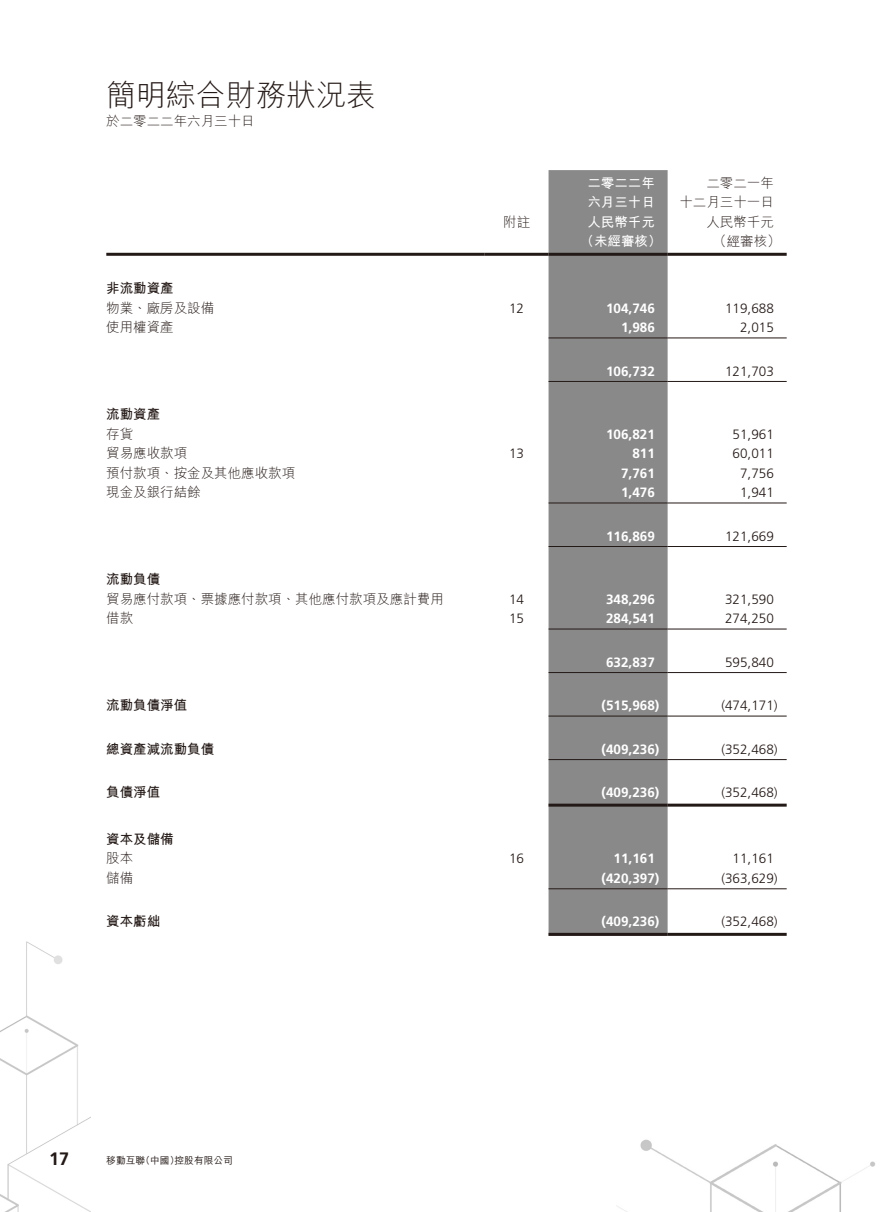
<style>
.page{position:relative;width:893px;height:1212px;background:#fff}
.page>*{position:absolute;margin:0;border:0;box-sizing:border-box;transform-origin:0 0}
.t1{font:300 30px "M Hei HK";color:#231916}
.t2{font:700 18px "Frutiger LT Std";color:#231916}
.t3{font:300 13.5px "Frutiger LT Std";color:#231916}
.t4{font:700 13.5px "Frutiger LT Std";color:#fff}
.t5{font:300 13.5px/19.5px "M Hei HK";color:#231916;text-align:right}
.t6{font:700 13.5px "M Hei HK";color:#231916}
.t7{font:700 13.5px/19.5px "M Hei HK";color:#fff}
.t8{font:500 9.75px "M Hei HK";color:#231916}
</style>
<div class="page">
<img style="left:616px;top:1139px;width:259px;height:73px">
<img style="left:0;top:941px;width:91px;height:271px">
<div style="left:549px;top:170px;width:119px;height:763px;background:#898989"></div>
<hr style="left:106px;top:253px;width:379px;height:3px;background:#231916">
<hr style="left:485px;top:253px;width:64px;height:3px;background:#231916">
<hr style="left:549px;top:253px;width:119px;height:3px;background:#231916">
<hr style="left:668px;top:253px;width:119px;height:3px;background:#231916">
<hr style="left:549px;top:338px;width:119px;height:1px;background:#231916">
<hr style="left:668px;top:338px;width:119px;height:1px;background:#231916">
<hr style="left:549px;top:381px;width:119px;height:1px;background:#231916">
<hr style="left:668px;top:381px;width:119px;height:1px;background:#231916">
<hr style="left:549px;top:503px;width:119px;height:1px;background:#231916">
<hr style="left:668px;top:503px;width:119px;height:1px;background:#231916">
<hr style="left:549px;top:546px;width:119px;height:1px;background:#231916">
<hr style="left:668px;top:546px;width:119px;height:1px;background:#231916">
<hr style="left:549px;top:629px;width:119px;height:1px;background:#231916">
<hr style="left:668px;top:629px;width:119px;height:1px;background:#231916">
<hr style="left:549px;top:672px;width:119px;height:1px;background:#231916">
<hr style="left:668px;top:672px;width:119px;height:1px;background:#231916">
<hr style="left:549px;top:716px;width:119px;height:1px;background:#231916">
<hr style="left:668px;top:716px;width:119px;height:1px;background:#231916">
<hr style="left:549px;top:759px;width:119px;height:1px;background:#231916">
<hr style="left:668px;top:759px;width:119px;height:1px;background:#231916">
<hr style="left:549px;top:804px;width:119px;height:3px;background:#231916">
<hr style="left:668px;top:804px;width:119px;height:3px;background:#231916">
<hr style="left:549px;top:888px;width:119px;height:1px;background:#231916">
<hr style="left:668px;top:888px;width:119px;height:1px;background:#231916">
<hr style="left:549px;top:933px;width:119px;height:3px;background:#231916">
<hr style="left:668px;top:933px;width:119px;height:3px;background:#231916">
<h1 class="t1" style="left:106px;top:80px;width:271px">簡明綜合財務狀況表</h1>
<p class="t5" style="left:106px;top:111px;width:150px">於二零二二年六月三十日</p>
<p class="t5" style="left:503px;top:212px;width:28px">附註</p>
<p class="t7" style="left:587px;top:172px;width:69px">二零二二年六月三十日</p>
<p class="t5" style="left:679px;top:173px;width:96px">二零二一年<br>十二月三十一日人民幣千元</p>
<p class="t7" style="left:587px;top:211px;width:69px">人民幣千元</p>
<p class="t7" style="left:581px;top:230px;width:82px">（未經審核）</p>
<p class="t5" style="left:713px;top:231px;width:69px">（經審核(</p>
<p class="t6" style="left:106px;top:278px;width:69px">非流動資產</p>
<p class="t5" style="left:106px;top:298px;width:109px">物業、廠房及設備</p>
<p class="t3" style="left:509px;top:300px;width:17px">12</p>
<p class="t4" style="left:606px;top:300px;width:50px">104,746</p>
<p class="t3" style="left:725px;top:300px;width:50px">119,688</p>
<p class="t5" style="left:106px;top:317px;width:69px">使用權資產</p>
<p class="t4" style="left:621px;top:319px;width:35px">1,986</p>
<p class="t3" style="left:740px;top:320px;width:35px">2,015</p>
<p class="t4" style="left:606px;top:363px;width:50px">106,732</p>
<p class="t3" style="left:725px;top:363px;width:50px">121,703</p>
<p class="t6" style="left:106px;top:404px;width:55px">流動資產</p>
<p class="t5" style="left:106px;top:424px;width:28px">存貨</p>
<p class="t4" style="left:606px;top:426px;width:50px">106,821</p>
<p class="t3" style="left:733px;top:426px;width:43px">51,961</p>
<p class="t5" style="left:106px;top:443px;width:82px">貿易應收款項</p>
<p class="t3" style="left:509px;top:446px;width:17px">13</p>
<p class="t4" style="left:632px;top:445px;width:24px">811</p>
<p class="t3" style="left:733px;top:446px;width:43px">60,011</p>
<p class="t5" style="left:106px;top:463px;width:190px">預付款項、按金及其他應收款項</p>
<p class="t4" style="left:621px;top:465px;width:35px">7,761</p>
<p class="t3" style="left:740px;top:465px;width:35px">7,756</p>
<p class="t5" style="left:106px;top:482px;width:96px">現金及銀行結餘</p>
<p class="t4" style="left:621px;top:484px;width:35px">1,476</p>
<p class="t3" style="left:740px;top:485px;width:35px">1,941</p>
<p class="t4" style="left:606px;top:528px;width:50px">116,869</p>
<p class="t3" style="left:725px;top:528px;width:50px">121,669</p>
<p class="t6" style="left:106px;top:569px;width:55px">流動負債</p>
<p class="t5" style="left:106px;top:589px;width:339px">貿易應付款項、票據應付款項、其他應付款項及應計費用</p>
<p class="t3" style="left:509px;top:591px;width:17px">14</p>
<p class="t4" style="left:606px;top:591px;width:50px">348,296</p>
<p class="t3" style="left:725px;top:591px;width:50px">321,590</p>
<p class="t5" style="left:106px;top:608px;width:28px">借款</p>
<p class="t3" style="left:509px;top:611px;width:17px">15</p>
<p class="t4" style="left:606px;top:610px;width:50px">284,541</p>
<p class="t3" style="left:725px;top:611px;width:50px">274,250</p>
<p class="t4" style="left:606px;top:654px;width:50px">632,837</p>
<p class="t3" style="left:725px;top:654px;width:50px">595,840</p>
<p class="t6" style="left:106px;top:695px;width:82px">流動負債淨值</p>
<p class="t4" style="left:602px;top:697px;width:59px">)515,968(</p>
<p class="t3" style="left:721px;top:698px;width:58px">)474,171(</p>
<p class="t6" style="left:106px;top:739px;width:109px">總資產減流動負債</p>
<p class="t4" style="left:602px;top:741px;width:59px">)409,236(</p>
<p class="t3" style="left:721px;top:741px;width:58px">)352,468(</p>
<p class="t6" style="left:106px;top:782px;width:55px">負債淨值</p>
<p class="t6" style="left:106px;top:829px;width:69px">資本及儲備</p>
<p class="t4" style="left:602px;top:785px;width:59px">)409,236(</p>
<p class="t3" style="left:721px;top:785px;width:58px">)352,468(</p>
<p class="t5" style="left:106px;top:848px;width:28px">股本</p>
<p class="t3" style="left:509px;top:851px;width:17px">16</p>
<p class="t4" style="left:614px;top:851px;width:43px">11,161</p>
<p class="t3" style="left:733px;top:851px;width:43px">11,161</p>
<p class="t5" style="left:106px;top:868px;width:28px">儲備</p>
<p class="t4" style="left:602px;top:870px;width:59px">)420,397(</p>
<p class="t3" style="left:721px;top:871px;width:58px">)363,629(</p>
<p class="t6" style="left:106px;top:912px;width:55px">資本虧絀</p>
<p class="t4" style="left:602px;top:914px;width:59px">)409,236(</p>
<p class="t3" style="left:721px;top:914px;width:58px">)352,468(</p>
<h2 class="t2" style="left:49px;top:1148px;width:22px">17</h2>
<p class="t8" style="left:175px;top:1154px;width:60px">控股有限公司</p>
<p class="t8" style="left:106px;top:1154px;width:40px">移動互聯</p>
<p class="t8" style="left:140px;top:1154px;width:40px">（中國）</p>
</div>
